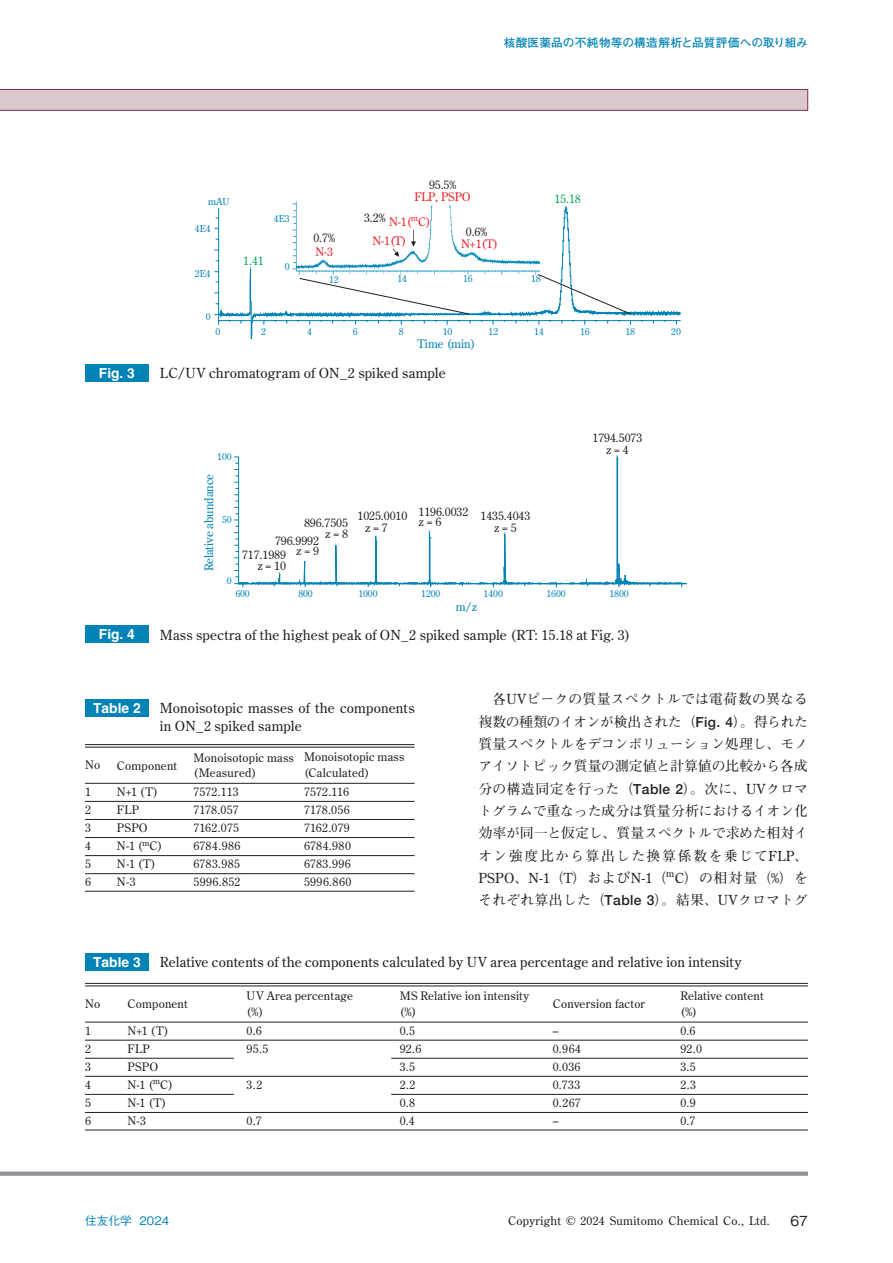
<style>
.page{position:relative;width:893px;height:1263px;background:#fff}
.page>*{position:absolute;margin:0;border:0;box-sizing:border-box;transform-origin:0 0}
.t1{font:700 13.8px/22.4px "Futo Min A101 Pr 6";letter-spacing:.07em;color:#231f20;text-align:justify}
.t2{font:13.8px/18.1px "Century Old Style Std";letter-spacing:.015em;color:#231f20}
.t3{font:700 13.8px "Helvetica";color:#fff}
.t4{font:500 13.8px "Gothic BBB Pr 6";color:#231f20}
.t5{font:11.7px/18px "Century Old Style Std";letter-spacing:.02em;color:#231f20}
.t6{font:11.7px/12.3px "Century Old Style Std";color:#231f20;text-align:center}
.t7{font:11.7px/24.9px "Century Old Style Std";letter-spacing:.005em;color:#ee1d23}
.t8{font:11.7px "Century Old Style Std";letter-spacing:-.005em;color:#0083b6}
.t9{font:700 11.7px "Futo Go B101 Pr 6";letter-spacing:.01em;color:#0083b6}
.t10{font:11.7px "Century Old Style Std";color:#00a54f}
.t11{font:500 11.7px "Gothic BBB Pr 6";color:#0083b6}
.t12{font:9.6px "Century Old Style Std";color:#0083b6}
.s1{font-family:"Century Old Style Std";font-weight:400}
.s2{font-family:"Helvetica Neue";font-weight:500}
</style>
<div class="page">
<div style="left:0;top:1171px;width:808px;height:5px;background:#939598"></div>
<svg style="left:0;top:89px;width:808px;height:22px"></svg>
<div style="left:85px;top:364px;width:64px;height:17px;background:#0083b6"></div>
<svg style="left:214px;top:206px;width:467px;height:133px"></svg>
<div style="left:85px;top:626px;width:64px;height:17px;background:#0083b6"></div>
<svg style="left:234px;top:455px;width:453px;height:133px"></svg>
<div style="left:85px;top:699px;width:64px;height:17px;background:#0083b6"></div>
<hr style="left:85px;top:744px;width:330px;height:1px;background:#231f20">
<hr style="left:85px;top:747px;width:330px;height:1px;background:#231f20">
<hr style="left:85px;top:783px;width:330px;height:1px;background:#231f20">
<hr style="left:85px;top:801px;width:330px;height:1px;background:#231f20">
<hr style="left:85px;top:819px;width:330px;height:1px;background:#231f20">
<hr style="left:85px;top:837px;width:330px;height:1px;background:#231f20">
<hr style="left:85px;top:855px;width:330px;height:1px;background:#231f20">
<hr style="left:85px;top:873px;width:330px;height:1px;background:#231f20">
<hr style="left:85px;top:891px;width:330px;height:1px;background:#231f20">
<div style="left:85px;top:954px;width:64px;height:17px;background:#0083b6"></div>
<hr style="left:85px;top:983px;width:723px;height:1px;background:#231f20">
<hr style="left:85px;top:985px;width:723px;height:1px;background:#231f20">
<hr style="left:85px;top:1022px;width:723px;height:1px;background:#231f20">
<hr style="left:85px;top:1040px;width:723px;height:1px;background:#231f20">
<hr style="left:85px;top:1058px;width:149px;height:1px;background:#231f20">
<hr style="left:85px;top:1094px;width:149px;height:1px;background:#231f20">
<hr style="left:85px;top:1076px;width:723px;height:1px;background:#231f20">
<hr style="left:391px;top:1094px;width:417px;height:1px;background:#231f20">
<hr style="left:391px;top:1058px;width:417px;height:1px;background:#231f20">
<hr style="left:85px;top:1112px;width:723px;height:1px;background:#231f20">
<hr style="left:85px;top:1130px;width:723px;height:1px;background:#231f20">
<p class="t9" style="left:504px;top:33px;width:306px">核酸医薬品の不純物等の構造解析と品質評価への取り組み</p>
<p class="t12" style="left:208px;top:195px;width:23px">mAU</p>
<p class="t12" style="left:195px;top:223px;width:17px">4E4</p>
<p class="t12" style="left:195px;top:267px;width:17px">2E4</p>
<p class="t12" style="left:274px;top:212px;width:17px">4E3</p>
<p class="t10" style="left:243px;top:253px;width:22px">1.41</p>
<p class="t12" style="left:285px;top:261px;width:6px">0</p>
<p class="t5" style="left:313px;top:229px;width:23px">0.7%</p>
<p class="t7" style="left:315px;top:239px;width:19px">N-3</p>
<p class="t5" style="left:429px;top:175px;width:29px">95.5%</p>
<p class="t7" style="left:364px;top:184px;width:108px;text-indent:50px">FLP, PSPO<br><sup>3.2%</sup> N-1(<sup>m</sup>C)</p>
<p class="t5" style="left:466px;top:223px;width:23px">0.6%</p>
<p class="t7" style="left:461px;top:231px;width:39px">N+1(T)</p>
<p class="t7" style="left:372px;top:228px;width:36px">N-1(T)</p>
<p class="t12" style="left:329px;top:274px;width:11px">12</p>
<p class="t12" style="left:397px;top:272px;width:11px">14</p>
<p class="t12" style="left:463px;top:273px;width:11px">16</p>
<p class="t12" style="left:531px;top:273px;width:11px">18</p>
<p class="t10" style="left:554px;top:191px;width:28px">15.18</p>
<p class="t12" style="left:206px;top:310px;width:6px">0</p>
<p class="t12" style="left:215px;top:325px;width:6px">0</p>
<p class="t12" style="left:261px;top:325px;width:6px">2</p>
<p class="t12" style="left:307px;top:325px;width:6px">4</p>
<p class="t12" style="left:353px;top:325px;width:6px">6</p>
<p class="t12" style="left:399px;top:325px;width:6px">8</p>
<p class="t12" style="left:443px;top:325px;width:11px">10</p>
<p class="t12" style="left:489px;top:325px;width:11px">12</p>
<p class="t12" style="left:534px;top:325px;width:11px">14</p>
<p class="t12" style="left:580px;top:325px;width:11px">16</p>
<p class="t12" style="left:625px;top:325px;width:11px">18</p>
<p class="t12" style="left:671px;top:325px;width:11px">20</p>
<p class="t8" style="left:418px;top:336px;width:59px">Time (min)</p>
<p class="t3" style="left:99px;top:364px;width:38px">Fig. 3</p>
<p class="t2" style="left:160px;top:364px;width:287px">LC/UV chromatogram of ON_2 spiked sample</p>
<p class="t12" style="left:217px;top:451px;width:16px">100</p>
<p class="t8" style="left:201px;top:571px;width:99px;rotate:-90deg">Relative abundance</p>
<p class="t12" style="left:222px;top:513px;width:11px">50</p>
<p class="t12" style="left:227px;top:574px;width:6px">0</p>
<p class="t5" style="left:304px;top:517px;width:45px;line-height:11.2px;text-align:right">896.7505 z = 8</p>
<p class="t5" style="left:275px;top:535px;width:45px;line-height:10.8px;text-align:right">796.9992 z = 9</p>
<p class="t6" style="left:242px;top:548px;width:45px;line-height:11.4px;text-align:right">717.1989 z = 10</p>
<p class="t6" style="left:365px;top:510px;width:44px;line-height:11.2px;text-align:left;text-indent:-7px">1025.0010 z = 7</p>
<p class="t6" style="left:419px;top:506px;width:51px;line-height:10.6px;text-align:left">1196.0032 z = 6</p>
<p class="t6" style="left:481px;top:510px;width:51px;line-height:11.1px">1435.4043 z = 5</p>
<p class="t6" style="left:592px;top:431px;width:51px">1794.5073 z = 4</p>
<p class="t12" style="left:235px;top:587px;width:16px">600</p>
<p class="t12" style="left:298px;top:587px;width:16px">800</p>
<p class="t12" style="left:358px;top:587px;width:21px">1000</p>
<p class="t12" style="left:421px;top:587px;width:21px">1200</p>
<p class="t12" style="left:484px;top:587px;width:21px">1400</p>
<p class="t12" style="left:546px;top:587px;width:21px">1600</p>
<p class="t12" style="left:609px;top:587px;width:21px">1800</p>
<p class="t8" style="left:456px;top:599px;width:23px">m/z</p>
<p class="t3" style="left:99px;top:626px;width:38px">Fig. 4</p>
<p class="t2" style="left:160px;top:625px;width:472px">Mass spectra of the highest peak of ON_2 spiked sample (RT: 15.18 at Fig. 3)</p>
<p class="t3" style="left:93px;top:699px;width:49px">Table 2</p>
<p class="t2" style="left:160px;top:699px;width:256px">Monoisotopic masses of the components in ON_2 spiked sample</p>
<p class="t5" style="left:85px;top:756px;width:17px">No</p>
<p class="t5" style="left:85px;top:783px;width:7px;text-align:justify">1<br>2<br>3<br>4<br>5<br>6</p>
<p class="t5" style="left:117px;top:756px;width:62px">Component</p>
<p class="t5" style="left:117px;top:782px;width:47px">N+1 (T)<br>FLP<br>PSPO<br>N-1 (<sup>m</sup>C)<br>N-1 (T)<br>N-3</p>
<p class="t5" style="left:193px;top:749px;width:102px;line-height:15.9px">Monoisotopic mass (Measured)</p>
<p class="t5" style="left:193px;top:783px;width:48px">7572.113<br>7178.057<br>7162.075<br>6784.986<br>6783.985<br>5996.852</p>
<p class="t5" style="left:304px;top:749px;width:102px;line-height:15.9px">Monoisotopic mass (Calculated)</p>
<p class="t5" style="left:304px;top:783px;width:49px">7572.116<br>7178.056<br>7162.079<br>6784.980<br>6783.996<br>5996.860</p>
<p class="t1" style="left:478px;top:687px;width:331px;text-indent:14px">各<span class="s1">UV</span>ピークの質量スペクトルでは電荷数の異なる複数の種類のイオンが検出された（<span class="s2">Fig. 4</span>）。得られた質量スペクトルをデコンボリューション処理し、モノアイソトピック質量の測定値と計算値の比較から各成分の構造同定を行った（<span class="s2">Table 2</span>）。次に、<span class="s1">UV</span>クロマトグラムで重なった成分は質量分析におけるイオン化効率が同一と仮定し、質量スペクトルで求めた相対イオン強度比から算出した換算係数を乗じて<span class="s1">FLP</span>、<span class="s1">PSPO</span>、<span class="s1">N-1</span>（<span class="s1">T</span>）および<span class="s1">N-1</span>（<sup>m</sup><span class="s1">C</span>）の相対量（<span class="s1">%</span>）をそれぞれ算出した（<span class="s2">Table 3</span>）。結果、<span class="s1">UV</span>クロマトグ</p>
<p class="t3" style="left:93px;top:953px;width:49px">Table 3</p>
<p class="t2" style="left:160px;top:952px;width:583px">Relative contents of the components calculated by UV area percentage and relative ion intensity</p>
<p class="t5" style="left:85px;top:995px;width:17px">No</p>
<p class="t5" style="left:85px;top:1021px;width:7px;text-align:justify">1<br>2<br>3<br>4<br>5<br>6</p>
<p class="t5" style="left:128px;top:995px;width:62px">Component</p>
<p class="t5" style="left:128px;top:1021px;width:47px">N+1 (T)<br>FLP<br>PSPO<br>N-1 (<sup>m</sup>C)<br>N-1 (T)<br>N-3</p>
<p class="t5" style="left:247px;top:988px;width:108px;line-height:15.9px">UV Area percentage (%)</p>
<p class="t5" style="left:247px;top:1021px;width:23px">0.6<br>95.5</p>
<p class="t5" style="left:247px;top:1075px;width:17px">3.2</p>
<p class="t5" style="left:247px;top:1112px;width:16px">0.7</p>
<p class="t5" style="left:400px;top:988px;width:131px;line-height:15.9px">MS Relative ion intensity (%)</p>
<p class="t5" style="left:400px;top:1021px;width:23px">0.5<br>92.6<br>3.5<br>2.2<br>0.8<br>0.4</p>
<p class="t5" style="left:553px;top:995px;width:94px">Conversion factor</p>
<p class="t5" style="left:553px;top:1021px;width:30px">–<br>0.964<br>0.036<br>0.733<br>0.267 –</p>
<p class="t5" style="left:680px;top:988px;width:85px;line-height:15.9px">Relative content (%)</p>
<p class="t5" style="left:680px;top:1021px;width:23px">0.6<br>92.0<br>3.5<br>2.3<br>0.9<br>0.7</p>
<p class="t11" style="left:85px;top:1211px;width:86px">住友化学 2024</p>
<p class="t5" style="left:508px;top:1211px;width:263px">Copyright © 2024 Sumitomo Chemical Co., Ltd.</p>
<p class="t4" style="left:790px;top:1209px;width:19px">67</p>
</div>
